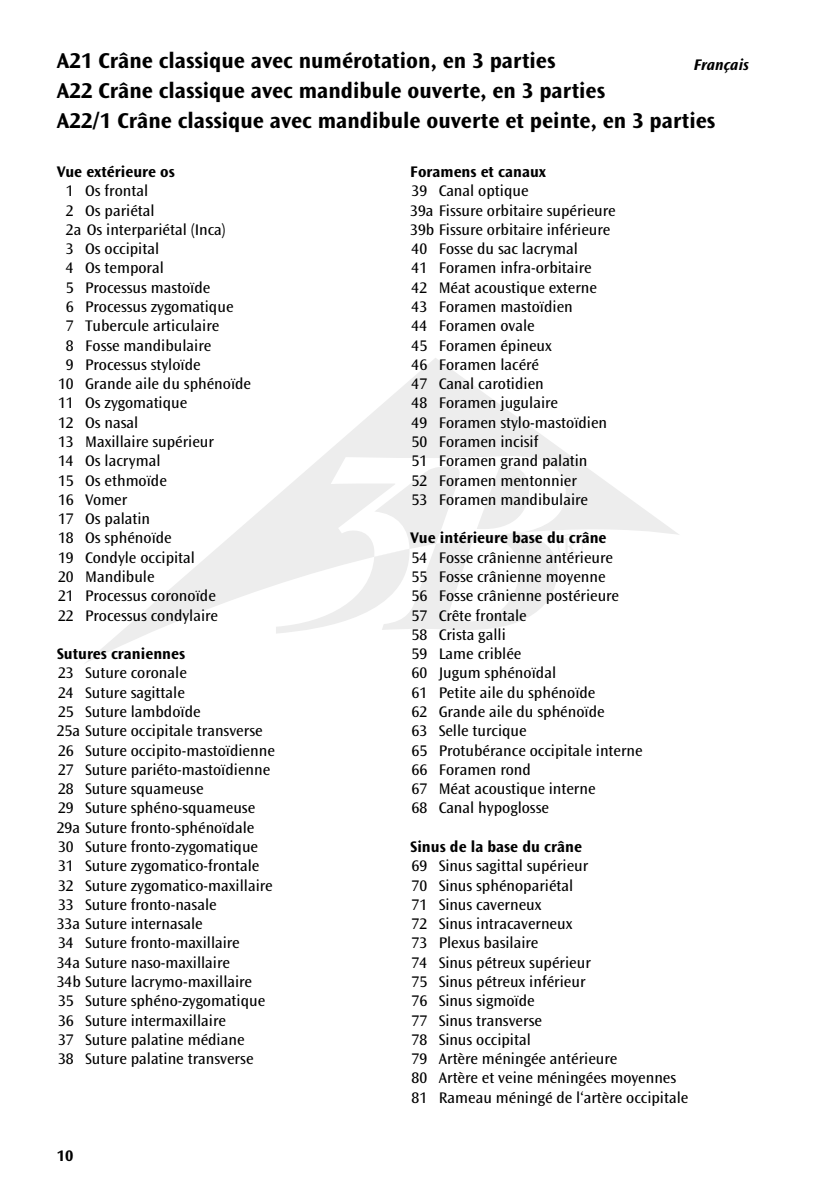
<style>
.page{position:relative;width:836px;height:1191px;background:#fff}
.page>*{position:absolute;margin:0;border:0;box-sizing:border-box;transform-origin:0 0}
.t1{font:36.2px "Perpetua";color:#ededed}
.t2{font:700 22.4px/30px "Ocean Sans Std";color:#000}
.t3{font:16px/19.2px "Ocean Sans Std";color:#000}
.t4{font:700 16px "Ocean Sans Std";color:#000}
.t5{font:italic 700 16px "Ocean Sans Std";color:#000}
</style>
<div class="page">
<svg style="left:86px;top:358px;width:593px;height:305px"></svg>
<svg style="left:276px;top:456px;width:289px;height:177px"></svg>
<h2 class="t2" style="left:57px;top:46px;width:659px">A21 Crâne classique avec numérotation, en 3 parties<br>A22 Crâne classique avec mandibule ouverte, en 3 parties<br>A22/1 Crâne classique avec mandibule ouverte et peinte, en 3 parties</h2>
<p class="t4" style="left:57px;top:163px;width:119px">Vue extérieure os</p>
<p class="t3" style="left:66px;top:182px;width:84px">1 Os frontal</p>
<p class="t3" style="left:66px;top:201px;width:90px">2 Os pariétal</p>
<p class="t3" style="left:66px;top:220px;width:161px">2a Os interpariétal (Inca)</p>
<p class="t3" style="left:66px;top:239px;width:95px">3 Os occipital</p>
<p class="t3" style="left:66px;top:259px;width:99px">4 Os temporal</p>
<p class="t3" style="left:66px;top:278px;width:146px">5 Processus mastoïde</p>
<p class="t3" style="left:66px;top:297px;width:169px">6 Processus zygomatique</p>
<p class="t3" style="left:66px;top:316px;width:155px">7 Tubercule articulaire</p>
<p class="t3" style="left:66px;top:336px;width:147px">8 Fosse mandibulaire</p>
<p class="t3" style="left:66px;top:355px;width:136px">9 Processus styloïde</p>
<p class="t3" style="left:58px;top:374px;width:194px">10 Grande aile du sphénoïde</p>
<p class="t3" style="left:58px;top:394px;width:131px">11 Os zygomatique</p>
<p class="t3" style="left:58px;top:413px;width:82px">12 Os nasal</p>
<p class="t3" style="left:58px;top:432px;width:157px">13 Maxillaire supérieur</p>
<p class="t3" style="left:58px;top:451px;width:104px">14 Os lacrymal</p>
<p class="t3" style="left:58px;top:471px;width:110px">15 Os ethmoïde</p>
<p class="t3" style="left:58px;top:490px;width:71px">16 Vomer</p>
<p class="t3" style="left:58px;top:509px;width:93px">17 Os palatin</p>
<p class="t3" style="left:58px;top:529px;width:115px">18 Os sphénoïde</p>
<p class="t3" style="left:58px;top:548px;width:138px">19 Condyle occipital</p>
<p class="t3" style="left:58px;top:567px;width:98px">20 Mandibule</p>
<p class="t3" style="left:58px;top:586px;width:159px">21 Processus coronoïde</p>
<p class="t3" style="left:58px;top:606px;width:161px">22 Processus condylaire</p>
<p class="t4" style="left:57px;top:645px;width:130px">Sutures craniennes</p>
<p class="t3" style="left:57px;top:664px;width:219px">23 Suture coronale<br>24 Suture sagittale<br>25 Suture lambdoïde<br>25a Suture occipitale transverse<br>26 Suture occipito-mastoïdienne<br>27 Suture pariéto-mastoïdienne<br>28 Suture squameuse<br>29 Suture sphéno-squameuse<br>29a Suture fronto-sphénoïdale<br>30 Suture fronto-zygomatique<br>31 Suture zygomatico-frontale<br>32 Suture zygomatico-maxillaire<br>33 Suture fronto-nasale<br>33a Suture internasale<br>34 Suture fronto-maxillaire<br>34a Suture naso-maxillaire<br>34b Suture lacrymo-maxillaire<br>35 Suture sphéno-zygomatique<br>36 Suture intermaxillaire<br>37 Suture palatine médiane<br>38 Suture palatine transverse</p>
<p class="t5" style="left:693px;top:56px;width:57px">Français</p>
<p class="t4" style="left:410px;top:163px;width:137px">Foramens et canaux</p>
<p class="t3" style="left:410px;top:182px;width:207px">39 Canal optique<br>39a Fissure orbitaire supérieure<br>39b Fissure orbitaire inférieure<br>40 Fosse du sac lacrymal<br>41 Foramen infra-orbitaire<br>42 Méat acoustique externe<br>43 Foramen mastoïdien<br>44 Foramen ovale<br>45 Foramen épineux<br>46 Foramen lacéré<br>47 Canal carotidien<br>48 Foramen jugulaire<br>49 Foramen stylo-mastoïdien<br>50 Foramen incisif<br>51 Foramen grand palatin<br>52 Foramen mentonnier<br>53 Foramen mandibulaire</p>
<p class="t4" style="left:410px;top:529px;width:198px">Vue intérieure base du crâne</p>
<p class="t3" style="left:411px;top:548px;width:232px">54 Fosse crânienne antérieure<br>55 Fosse crânienne moyenne<br>56 Fosse crânienne postérieure<br>57 Crête frontale<br>58 Crista galli<br>59 Lame criblée<br>60 Jugum sphénoïdal<br>61 Petite aile du sphénoïde<br>62 Grande aile du sphénoïde<br>63 Selle turcique<br>65 Protubérance occipitale interne<br>66 Foramen rond<br>67 Méat acoustique interne<br>68 Canal hypoglosse</p>
<p class="t4" style="left:410px;top:837px;width:173px">Sinus de la base du crâne</p>
<p class="t3" style="left:411px;top:856px;width:278px">69 Sinus sagittal supérieur<br>70 Sinus sphénopariétal<br>71 Sinus caverneux<br>72 Sinus intracaverneux<br>73 Plexus basilaire<br>74 Sinus pétreux supérieur<br>75 Sinus pétreux inférieur<br>76 Sinus sigmoïde<br>77 Sinus transverse<br>78 Sinus occipital<br>79 Artère méningée antérieure<br>80 Artère et veine méningées moyennes<br>81 Rameau méningé de l‘artère occipitale</p>
<h1 class="t1" style="left:556px;top:529px;width:29px">®</h1>
<p class="t4" style="left:57px;top:1146px;width:18px">10</p>
</div>
